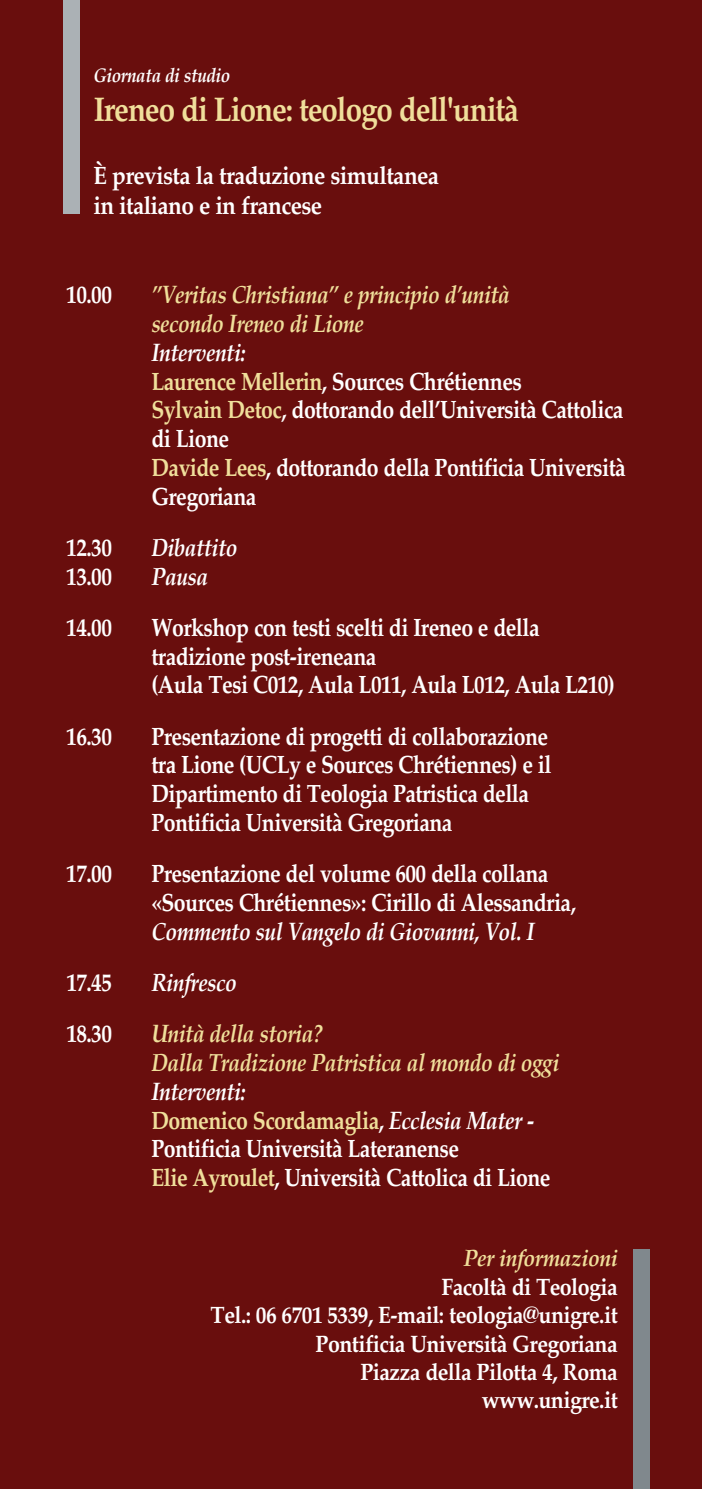
<style>
.page{position:relative;width:702px;height:1489px;background:#fff}
.page>*{position:absolute;margin:0;border:0;box-sizing:border-box;transform-origin:0 0}
.t1{font:700 34.25px "Palatino";letter-spacing:-.035em;color:#f0df9b;scale:.86 1}
.t2{font:700 25px/28.8px "Palatino";letter-spacing:-.025em;color:#fff;scale:.85 1}
.t3{font:italic 700 25px/28.8px "Palatino";letter-spacing:-.025em;color:#f0df9b;scale:.85 1}
.t4{font:italic 700 25px "Palatino";letter-spacing:-.025em;color:#fff;scale:.85 1}
.t5{font:700 25px/30px "Palatino";letter-spacing:-.025em;color:#fff;scale:.9 1}
.t6{font:700 23.75px/28.5px "Palatino";letter-spacing:-.025em;color:#fff;text-align:right;scale:.9 1}
.t7{font:italic 700 23.75px "Palatino";letter-spacing:-.025em;color:#f0df9b;scale:.9 1}
.t8{font:italic 700 20px "Palatino";letter-spacing:-.025em;color:#fff;scale:.86 1}
.s1{font-style:italic}
.s2{color:#f0df9b}
</style>
<div class="page">
<div style="left:0;top:0;width:702px;height:1488px;background:#690e0d"></div>
<div style="left:64px;top:0;width:16px;height:213px;background:#abb1b5"></div>
<div style="left:633px;top:1248px;width:16px;height:240px;background:#80888d"></div>
<p class="t8" style="left:93px;top:65px;width:161px">Giornata di studio</p>
<h1 class="t1" style="left:93px;top:92px;width:496px">Ireneo di Lione: teologo dell'unità</h1>
<p class="t5" style="left:93px;top:162px;width:385px">È prevista la traduzione simultanea in italiano e in francese</p>
<p class="t2" style="left:66px;top:282px;width:55px">10.00</p>
<p class="t3" style="left:151px;top:282px;width:423px">”Veritas Christiana” e principio d’unità secondo Ireneo di Lione</p>
<p class="t2" style="left:151px;top:339px;width:559px"><span class="s1">Interventi:<br></span><span class="s2">Laurence Mellerin</span>, Sources Chrétiennes<br><span class="s2">Sylvain Detoc</span>, dottorando dell’Università Cattolica di Lione<br><span class="s2">Davide Lees</span>, dottorando della Pontificia Università<br>Gregoriana</p>
<p class="t2" style="left:66px;top:534px;width:55px">12.30</p>
<p class="t4" style="left:151px;top:535px;width:103px">Dibattito</p>
<p class="t2" style="left:66px;top:563px;width:55px">13.00</p>
<p class="t4" style="left:151px;top:564px;width:68px">Pausa</p>
<p class="t2" style="left:66px;top:614px;width:55px">14.00</p>
<p class="t2" style="left:151px;top:614px;width:547px">Workshop con testi scelti di Ireneo e della tradizione post-ireneana<br>(Aula Tesi C012, Aula L011, Aula L012, Aula L210)</p>
<p class="t2" style="left:66px;top:723px;width:55px">16.30</p>
<p class="t2" style="left:151px;top:723px;width:472px">Presentazione di progetti di collaborazione tra Lione (UCLy e Sources Chrétiennes) e il Dipartimento di Teologia Patristica della Pontificia Università Gregoriana</p>
<p class="t2" style="left:66px;top:861px;width:55px">17.00</p>
<p class="t2" style="left:151px;top:861px;width:501px">Presentazione del volume 600 della collana «Sources Chrétiennes»: Cirillo di Alessandria,</p>
<p class="t4" style="left:151px;top:919px;width:452px">Commento sul Vangelo di Giovanni, Vol. I</p>
<p class="t2" style="left:66px;top:969px;width:55px">17.45</p>
<p class="t4" style="left:151px;top:970px;width:102px">Rinfresco</p>
<p class="t2" style="left:66px;top:1021px;width:55px">18.30</p>
<p class="t3" style="left:151px;top:1021px;width:481px">Unità della storia?<br>Dalla Tradizione Patristica al mondo di oggi</p>
<p class="t2" style="left:151px;top:1078px;width:471px"><span class="s1">Interventi:<br></span><span class="s2">Domenico Scordamaglia</span>, <span class="s1">Ecclesia Mater</span> - Pontificia Università Lateranense<br><span class="s2">Elie Ayroulet</span>, Università Cattolica di Lione</p>
<p class="t7" style="left:463px;top:1246px;width:173px">Per informazioni</p>
<p class="t6" style="left:211px;top:1273px;width:454px">Facoltà di Teologia<br>Tel.: 06 6701 5339, E-mail: teologia@unigre.it<br>Pontificia Università Gregoriana<br>Piazza della Pilotta 4, Roma<br>www.unigre.it</p>
</div>
